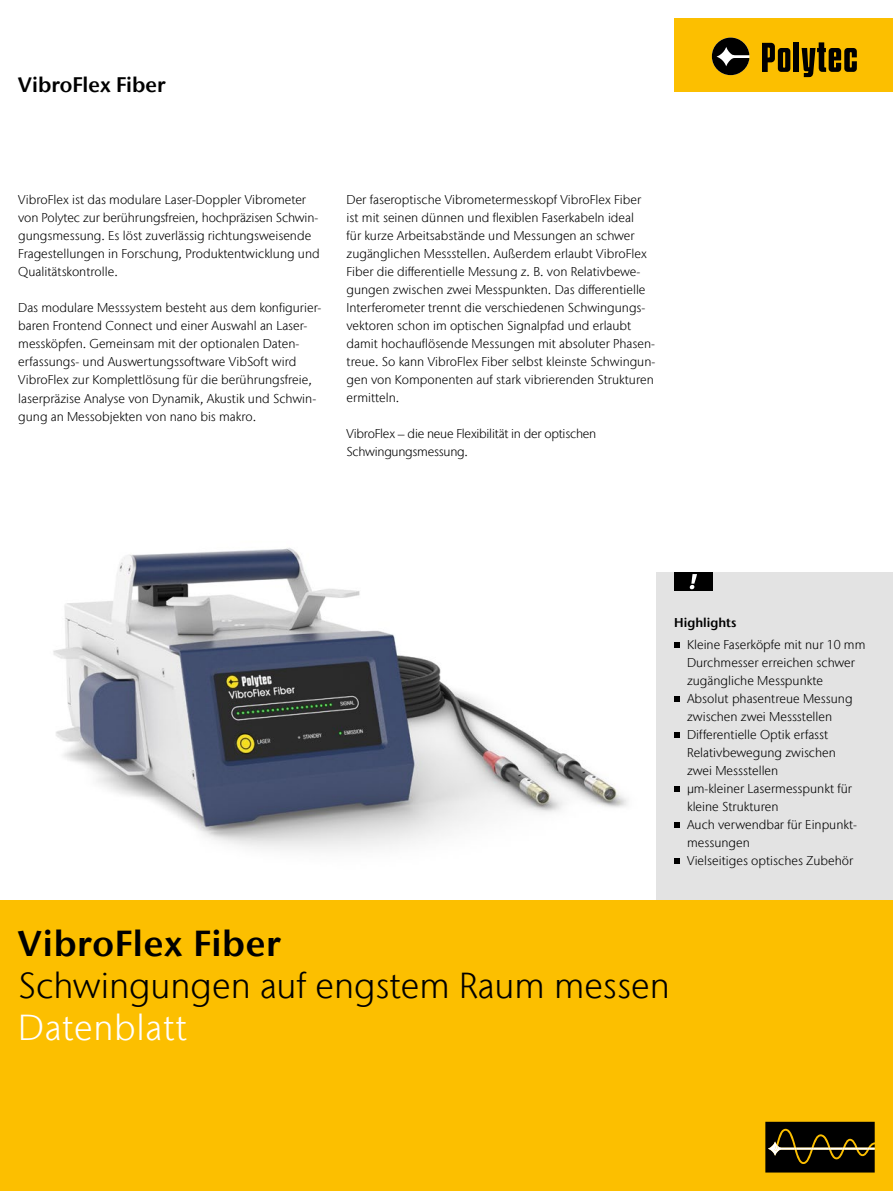
<style>
.page{position:relative;width:893px;height:1191px;background:#fff}
.page>*{position:absolute;margin:0;border:0;box-sizing:border-box;transform-origin:0 0}
.t1{font:300 36px "Stone Sans IIITC Com";color:#000}
.t2{font:600 36px "Stone Sans IIITC Com";letter-spacing:.02em;color:#000}
.t3{font:300 36px "Stone Sans IIITC Com";letter-spacing:.02em;color:#fff}
.t4{font:600 21px "Stone Sans IIITC Com";color:#000}
.t5{font:300 12.75px/18px "Stone Sans IIITC Com";color:#000}
.t6{font:300 12.75px/18px "Stone Sans IIITC Com";letter-spacing:-.02em;color:#000}
.t7{font:600 12.75px "Stone Sans IIITC Com";color:#000}
</style>
<div class="page">
<img style="left:53px;top:548px;width:575px;height:302px">
<div style="left:674px;top:19px;width:219px;height:73px;background:#fcbf00"></div>
<div style="left:794px;top:42px;width:5px;height:30px;background:#000"></div>
<svg style="left:762px;top:43px;width:28px;height:29px"></svg>
<svg style="left:712px;top:38px;width:37px;height:37px"></svg>
<svg style="left:802px;top:42px;width:55px;height:35px"></svg>
<div style="left:656px;top:572px;width:237px;height:328px;background:#e3e3e3"></div>
<div style="left:0;top:900px;width:893px;height:291px;background:#fcbf00"></div>
<svg style="left:765px;top:1121px;width:110px;height:51px;background:#221c0b"></svg>
<div style="left:674px;top:572px;width:38px;height:18px;background:#000"></div>
<svg style="left:690px;top:574px;width:7px;height:15px"></svg>
<svg style="left:674px;top:642px;width:6px;height:5px"></svg>
<svg style="left:674px;top:696px;width:6px;height:5px"></svg>
<svg style="left:674px;top:732px;width:6px;height:5px"></svg>
<svg style="left:674px;top:786px;width:6px;height:5px"></svg>
<svg style="left:674px;top:822px;width:6px;height:5px"></svg>
<svg style="left:674px;top:858px;width:6px;height:5px"></svg>
<h2 class="t4" style="left:18px;top:71px;width:149px">VibroFlex Fiber</h2>
<p class="t5" style="left:18px;top:191px;width:303px">VibroFlex ist das modulare Laser-Doppler Vibrometer von Polytec zur berührungsfreien, hochpräzisen Schwin&shy;gungsmessung. Es löst zuverlässig richtungsweisende Fragestellungen in Forschung, Produktentwicklung und Qualitätskontrolle.</p>
<p class="t5" style="left:18px;top:299px;width:305px">Das modulare Messsystem besteht aus dem konfigurier&shy;baren Frontend Connect und einer Auswahl an Laser&shy;messköpfen. Gemeinsam mit der optionalen Daten&shy;erfassungs- und Auswertungssoftware VibSoft wird VibroFlex zur Komplettlösung für die berührungsfreie, laserpräzise Analyse von Dynamik, Akustik und Schwin&shy;gung an Messobjekten von nano bis makro.</p>
<p class="t5" style="left:347px;top:191px;width:310px">Der faseroptische Vibrometermesskopf VibroFlex Fiber ist mit seinen dünnen und flexiblen Faserkabeln ideal<br>für kurze Arbeitsabstände und Messungen an schwer zugänglichen Messstellen. Außerdem erlaubt VibroFlex Fiber die differentielle Messung z. B. von Relativbewe&shy;gungen zwischen zwei Messpunkten. Das differentielle Interferometer trennt die verschiedenen Schwingungs&shy;vektoren schon im optischen Signalpfad und erlaubt damit hochauflösende Messungen mit absoluter Phasen&shy;treue. So kann VibroFlex Fiber selbst kleinste Schwingun&shy;gen von Komponenten auf stark vibrierenden Strukturen ermitteln.</p>
<p class="t6" style="left:347px;top:425px;width:251px">VibroFlex – die neue Flexibilität in der optischen<br>Schwingungsmessung.</p>
<p class="t7" style="left:674px;top:614px;width:64px">Highlights</p>
<p class="t5" style="left:687px;top:635px;width:180px">Kleine Faserköpfe mit nur 10 mm<br>Durchmesser erreichen schwer zugängliche Messpunkte<br>Absolut phasentreue Messung zwischen zwei Messstellen<br>Differentielle Optik erfasst<br>Relativbewegung zwischen<br>zwei Messstellen<br>µm-kleiner Lasermesspunkt für kleine Strukturen<br>Auch verwendbar für Einpunkt&shy;messungen<br>Vielseitiges optisches Zubehör</p>
<h1 class="t2" style="left:18px;top:920px;width:264px">VibroFlex Fiber</h1>
<h1 class="t1" style="left:18px;top:963px;width:653px">Schwingungen auf engstem Raum messen</h1>
<h1 class="t3" style="left:18px;top:1005px;width:170px">Datenblatt</h1>
</div>
